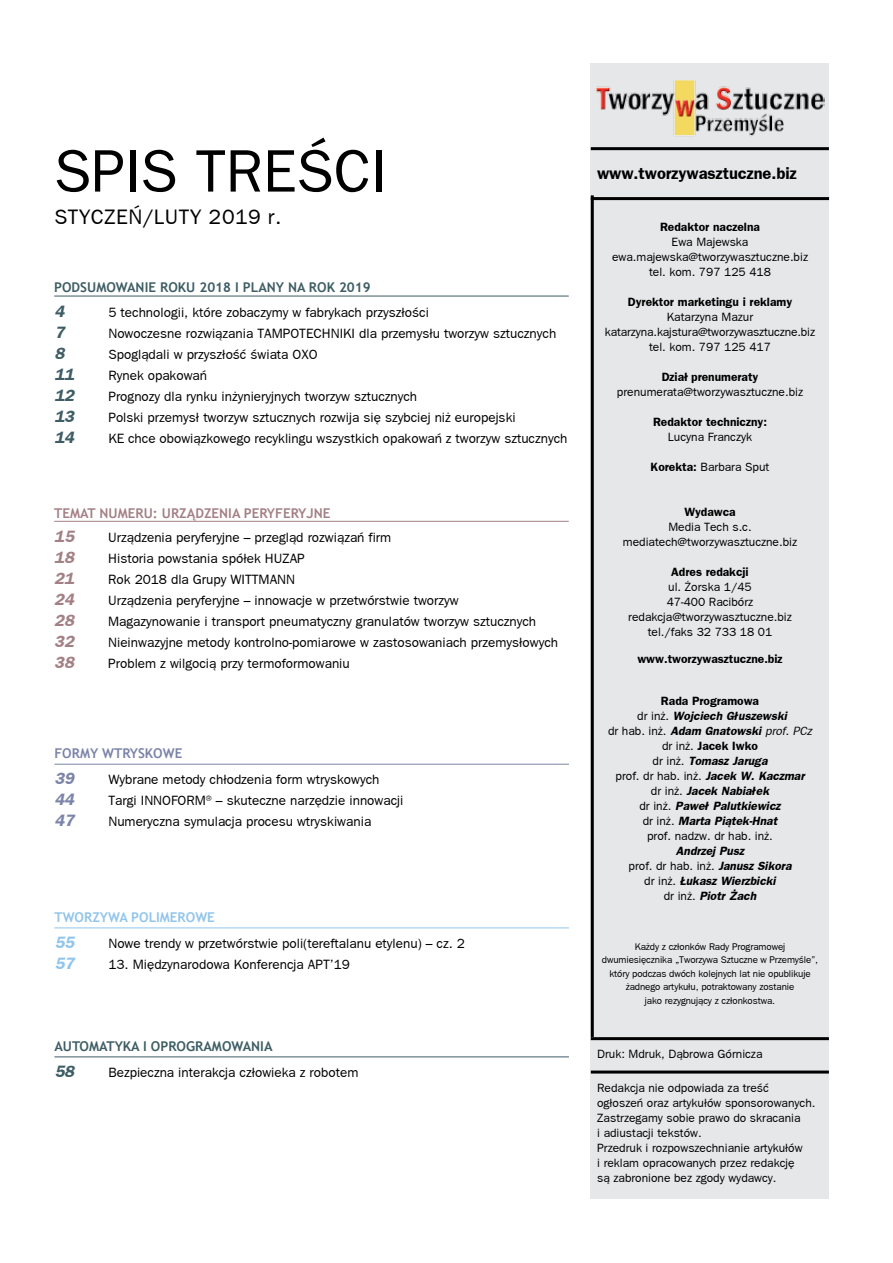
<style>
.page{position:relative;width:893px;height:1263px;background:#fff}
.page>*{position:absolute;margin:0;border:0;box-sizing:border-box;transform-origin:0 0}
.t1{font:60px "Frankfurt Gothic";color:#000}
.t2{font:21px "Frankfurt Gothic";letter-spacing:.02em;color:#000}
.t3{font:700 16.5px "Frankfurt Gothic";color:#000}
.t4{font:italic 700 16.5px "Frankfurt Gothic";color:#a38086}
.t5{font:italic 700 16.5px "Frankfurt Gothic";color:#3e5d64}
.t6{font:italic 700 16.5px "Frankfurt Gothic";color:#7c84a9}
.t7{font:italic 700 16.5px "Frankfurt Gothic";color:#92c5eb}
.t8{font:13.5px "Frankfurt Gothic";color:#000}
.t9{font:700 13.5px "Trebuchet MS";color:#3e5d64}
.t10{font:700 13.5px "Trebuchet MS";color:#a38086}
.t11{font:700 13.5px "Trebuchet MS";color:#92c5eb}
.t12{font:700 13.5px "Trebuchet MS";color:#7c84a9}
.t13{font:12px/15px "Frankfurt Gothic";color:#000;text-align:center}
.t14{font:italic 700 12px/15px "Frankfurt Gothic";color:#000;text-align:center}
.t15{font:700 12px/15px "Frankfurt Gothic";color:#000;text-align:center}
.t16{font:9.75px/13.5px "Frankfurt Gothic";letter-spacing:-.01em;color:#000;text-align:center}
.s1{font-weight:700}
.s2{font-weight:400}
.s3{font-style:normal}
.s4{font-weight:400;font-style:normal}
</style>
<div class="page">
<div style="left:591px;top:64px;width:238px;height:1135px;background:#e6e7e8"></div>
<img style="left:596px;top:80px;width:229px;height:56px">
<hr style="left:591px;top:147px;width:238px;height:3px;background:#000">
<hr style="left:591px;top:197px;width:238px;height:3px;background:#000">
<hr style="left:591px;top:1037px;width:238px;height:3px;background:#000">
<hr style="left:591px;top:1070px;width:238px;height:3px;background:#000">
<hr style="left:591px;top:195px;width:3px;height:842px;background:#000">
<hr style="left:54px;top:928px;width:515px;height:1px;background:#92c5eb">
<hr style="left:54px;top:764px;width:515px;height:1px;background:#7c84a9">
<hr style="left:54px;top:296px;width:515px;height:1px;background:#3e5d64">
<hr style="left:54px;top:521px;width:515px;height:1px;background:#a38086">
<hr style="left:54px;top:1057px;width:515px;height:1px;background:#3e5d64">
<p class="t1" style="left:54px;top:138px;width:334px">SPIS TREŚCI</p>
<p class="t2" style="left:54px;top:205px;width:228px">STYCZEŃ/LUTY 2019 r.</p>
<p class="t9" style="left:54px;top:279px;width:318px">PODSUMOWANIE ROKU 2018 I PLANY NA ROK 2019</p>
<p class="t5" style="left:54px;top:302px;width:11px">4</p>
<p class="t8" style="left:108px;top:304px;width:322px">5 technologii, które zobaczymy w fabrykach przyszłości</p>
<p class="t5" style="left:54px;top:323px;width:11px">7</p>
<p class="t8" style="left:108px;top:325px;width:449px">Nowoczesne rozwiązania TAMPOTECHNIKI dla przemysłu tworzyw sztucznych</p>
<p class="t5" style="left:54px;top:344px;width:11px">8</p>
<p class="t8" style="left:108px;top:346px;width:211px">Spoglądali w przyszłość świata OXO</p>
<p class="t5" style="left:54px;top:365px;width:21px">11</p>
<p class="t8" style="left:108px;top:367px;width:100px">Rynek opakowań</p>
<p class="t5" style="left:54px;top:386px;width:21px">12</p>
<p class="t8" style="left:108px;top:388px;width:310px">Prognozy dla rynku inżynieryjnych tworzyw sztucznych</p>
<p class="t5" style="left:54px;top:407px;width:21px">13</p>
<p class="t8" style="left:108px;top:409px;width:409px">Polski przemysł tworzyw sztucznych rozwija się szybciej niż europejski</p>
<p class="t5" style="left:54px;top:428px;width:21px">14</p>
<p class="t8" style="left:108px;top:430px;width:461px">KE chce obowiązkowego recyklingu wszystkich opakowań z tworzyw sztucznych</p>
<p class="t10" style="left:54px;top:504px;width:278px">TEMAT NUMERU: URZĄDZENIA PERYFERYJNE</p>
<p class="t4" style="left:54px;top:527px;width:21px">15</p>
<p class="t8" style="left:108px;top:530px;width:285px">Urządzenia peryferyjne – przegląd rozwiązań firm</p>
<p class="t4" style="left:54px;top:548px;width:21px">18</p>
<p class="t8" style="left:108px;top:551px;width:198px">Historia powstania spółek HUZAP</p>
<p class="t4" style="left:54px;top:569px;width:21px">21</p>
<p class="t8" style="left:108px;top:572px;width:188px">Rok 2018 dla Grupy WITTMANN</p>
<p class="t4" style="left:54px;top:590px;width:21px">24</p>
<p class="t8" style="left:108px;top:593px;width:352px">Urządzenia peryferyjne – innowacje w przetwórstwie tworzyw</p>
<p class="t4" style="left:54px;top:611px;width:21px">28</p>
<p class="t8" style="left:108px;top:614px;width:429px">Magazynowanie i transport pneumatyczny granulatów tworzyw sztucznych</p>
<p class="t4" style="left:54px;top:632px;width:21px">32</p>
<p class="t8" style="left:108px;top:635px;width:451px">Nieinwazyjne metody kontrolno-pomiarowe w zastosowaniach przemysłowych</p>
<p class="t4" style="left:54px;top:653px;width:21px">38</p>
<p class="t8" style="left:108px;top:656px;width:243px">Problem z wilgocią przy termoformowaniu</p>
<p class="t12" style="left:54px;top:745px;width:129px">FORMY WTRYSKOWE</p>
<p class="t6" style="left:54px;top:769px;width:21px">39</p>
<p class="t8" style="left:108px;top:772px;width:273px">Wybrane metody chłodzenia form wtryskowych</p>
<p class="t6" style="left:54px;top:790px;width:21px">44</p>
<p class="t8" style="left:108px;top:793px;width:297px">Targi INNOFORM<sup>®</sup> – skuteczne narzędzie innowacji</p>
<p class="t6" style="left:54px;top:811px;width:21px">47</p>
<p class="t8" style="left:108px;top:814px;width:264px">Numeryczna symulacja procesu wtryskiwania</p>
<p class="t11" style="left:54px;top:909px;width:162px">TWORZYWA POLIMEROWE</p>
<p class="t7" style="left:54px;top:933px;width:21px">55</p>
<p class="t8" style="left:108px;top:935px;width:358px">Nowe trendy w przetwórstwie poli(tereftalanu etylenu) – cz. 2</p>
<p class="t7" style="left:54px;top:954px;width:21px">57</p>
<p class="t8" style="left:108px;top:956px;width:243px">13. Międzynarodowa Konferencja APT’19</p>
<p class="t9" style="left:54px;top:1038px;width:220px">AUTOMATYKA I OPROGRAMOWANIA</p>
<p class="t5" style="left:54px;top:1062px;width:21px">58</p>
<p class="t8" style="left:108px;top:1065px;width:251px">Bezpieczna interakcja człowieka z robotem</p>
<p class="t3" style="left:597px;top:164px;width:201px">www.tworzywasztuczne.biz</p>
<p class="t13" style="left:612px;top:220px;width:197px"><span class="s1">Redaktor naczelna<br></span>Ewa Majewska ewa.majewska@tworzywasztuczne.biz tel. kom. 797 125 418</p>
<p class="t13" style="left:605px;top:295px;width:212px"><span class="s1">Dyrektor marketingu i reklamy<br></span>Katarzyna Mazur katarzyna.kajstura@tworzywasztuczne.biz tel. kom. 797 125 417</p>
<p class="t13" style="left:617px;top:370px;width:188px"><span class="s1">Dział prenumeraty </span>prenumerata@tworzywasztuczne.biz</p>
<p class="t15" style="left:653px;top:415px;width:115px">Redaktor techniczny:<br><span class="s2">Lucyna Franczyk</span></p>
<p class="t13" style="left:651px;top:460px;width:120px"><span class="s1">Korekta:</span> Barbara Sput</p>
<p class="t13" style="left:623px;top:505px;width:176px"><span class="s1">Wydawca<br></span>Media Tech s.c. mediatech@tworzywasztuczne.biz</p>
<p class="t13" style="left:628px;top:565px;width:165px"><span class="s1">Adres redakcji<br></span>ul. Żorska 1/45<br>47-400 Racibórz redakcja@tworzywasztuczne.biz tel./faks 32 733 18 01</p>
<p class="t15" style="left:637px;top:652px;width:147px">www.tworzywasztuczne.biz</p>
<p class="t14" style="left:608px;top:694px;width:205px"><span class="s3">Rada Programowa<br></span><span class="s4">dr inż.</span> Wojciech Głuszewski<br><span class="s4">dr hab. inż.</span> Adam Gnatowski <span class="s2">prof. PCz </span><span class="s4">dr inż.</span> <span class="s3">Jacek Iwko<br></span><span class="s4">dr inż.</span> Tomasz Jaruga<br><span class="s4">prof. dr hab. inż.</span> Jacek W. Kaczmar<br><span class="s4">dr inż.</span> Jacek Nabiałek<br><span class="s4">dr inż.</span> Paweł Palutkiewicz<br><span class="s4">dr inż.</span> Marta Piątek-Hnat<br><span class="s4">prof. nadzw. dr hab. inż.<br></span>Andrzej Pusz<br><span class="s4">prof. dr hab. inż.</span> Janusz Sikora<br><span class="s4">dr inż.</span> Łukasz Wierzbicki<br><span class="s4">dr inż.</span> Piotr Żach</p>
<p class="t16" style="left:602px;top:940px;width:218px">Każdy z członków Rady Programowej dwumiesięcznika „Tworzywa Sztuczne w Przemyśle”, który podczas dwóch kolejnych lat nie opublikuje żadnego artykułu, potraktowany zostanie<br>jako rezygnujący z członkostwa.</p>
<p class="t13" style="left:597px;top:1047px;width:167px">Druk: Mdruk, Dąbrowa Górnicza</p>
<p class="t13" style="left:597px;top:1080px;width:220px;text-align:left">Redakcja nie odpowiada za treść ogłoszeń oraz artykułów sponsorowanych.<br>Zastrzegamy sobie prawo do skracania<br>i adiustacji tekstów.<br>Przedruk i rozpowszechnianie artykułów<br>i reklam opracowanych przez redakcję<br>są zabronione bez zgody wydawcy.</p>
</div>
